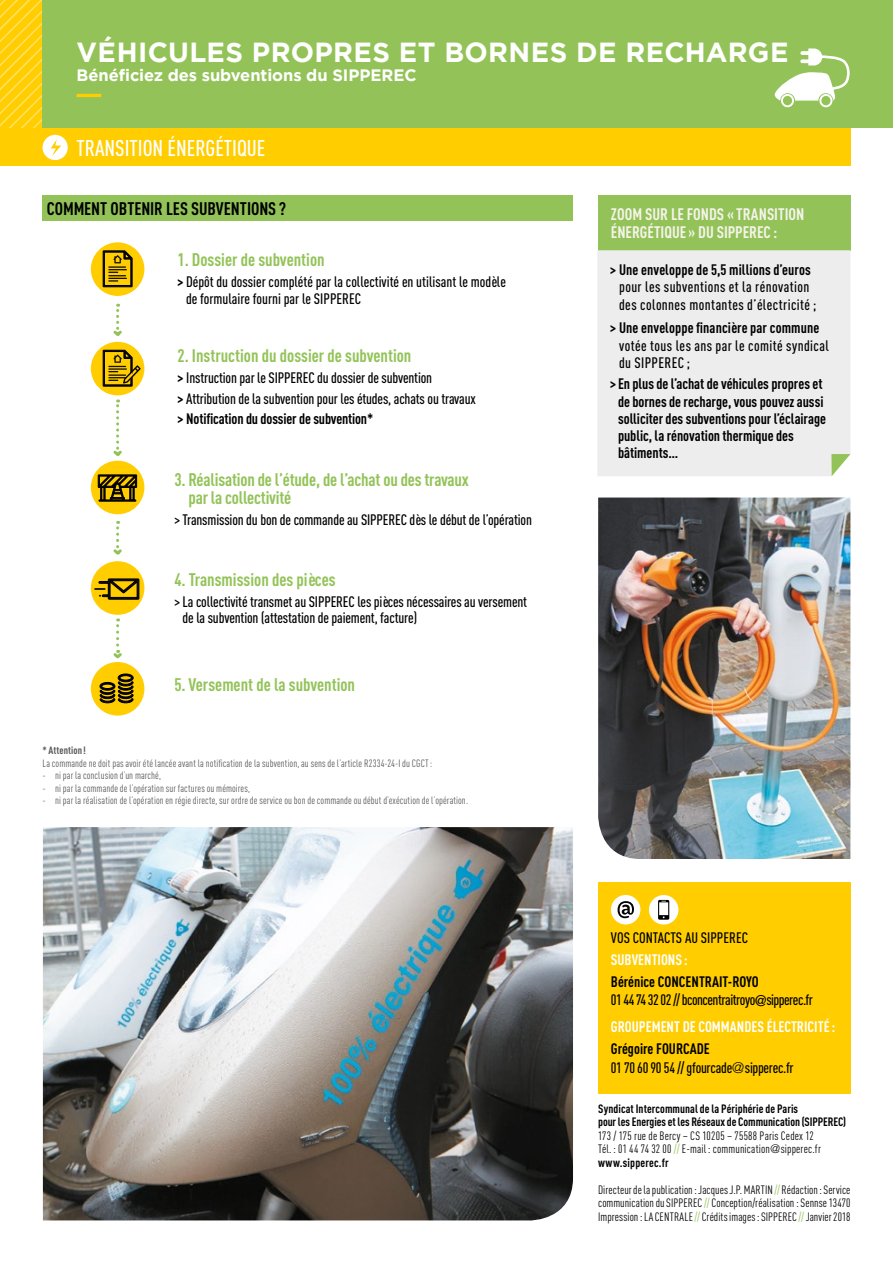
<style>
.page{position:relative;width:893px;height:1263px;background:#fff}
.page>*{position:absolute;margin:0;border:0;box-sizing:border-box;transform-origin:0 0}
.t1{font:700 27.6px "Gotham";letter-spacing:.01em;color:#fff}
.t2{font:500 22.5px "DIN Cond";color:#fff}
.t3{font:700 18px/18px "DIN Cond";color:#93c358}
.t4{font:700 18px "DIN Cond";letter-spacing:-.005em;color:#000}
.t5{font:700 16.5px/18px "DIN Cond";color:#f5f3eb}
.t6{font:700 16.5px "Gotham";letter-spacing:-.005em;color:#fff}
.t7{font:500 15px/16.5px "DIN Cond";letter-spacing:-.01em;color:#000}
.t8{font:700 15px/17.2px "DIN Cond";letter-spacing:-.005em;color:#000}
.t9{font:500 15px/17.2px "DIN Cond";letter-spacing:.03em;color:#000;text-align:center}
.t10{font:500 15px/17.2px "DIN Cond";letter-spacing:.025em;color:#000}
.t11{font:700 15px "DIN Cond";color:#fff}
.t12{font:500 15px "DIN Cond";letter-spacing:-.03em;color:#000}
.t13{font:12px/13.5px "DIN Cond";letter-spacing:.015em;color:#000;text-align:justify}
.t14{font:700 12px/13.5px "DIN Cond";color:#000}
.t15{font:10.5px "DIN Cond";letter-spacing:.01em;color:#575756}
.t16{font:700 10.5px "DIN Cond";letter-spacing:.01em;color:#575756}
.s1{font-weight:700}
.s2{font-family:"Helvetica Neue"}
.s3{font-family:"Helvetica Neue";font-weight:300;font-stretch:condensed}
.s4{color:#93c358}
</style>
<div class="page">
<div style="left:0;top:0;width:850px;height:166px;background:#ffcd00"></div>
<div style="left:598px;top:882px;width:252px;height:211px;background:#ffcd00"></div>
<div style="left:649px;top:895px;width:29px;height:29px;background:#fff;border-radius:50%"></div>
<div style="left:611px;top:895px;width:29px;height:29px;background:#fff;border-radius:50%"></div>
<svg style="left:618px;top:901px;width:16px;height:17px"></svg>
<svg style="left:658px;top:900px;width:11px;height:20px"></svg>
<div style="left:43px;top:135px;width:25px;height:25px;background:#fff;border-radius:50%"></div>
<svg style="left:51px;top:139px;width:10px;height:17px"></svg>
<img style="left:43px;top:827px;width:530px;height:393px">
<div style="left:0;top:0;width:893px;height:128px;background:#93c358"></div>
<hr style="left:77px;top:94px;width:24px;height:3px;background:#ffcd00">
<div style="left:91px;top:461px;width:53px;height:53px;background:#ffcd00;border-radius:50%"></div>
<svg style="left:97px;top:474px;width:40px;height:28px"></svg>
<svg style="left:113px;top:304px;width:9px;height:32px"></svg>
<svg style="left:113px;top:399px;width:9px;height:57px"></svg>
<svg style="left:113px;top:521px;width:9px;height:34px"></svg>
<svg style="left:113px;top:618px;width:9px;height:41px"></svg>
<div style="left:91px;top:561px;width:53px;height:54px;background:#ffcd00;border-radius:50%"></div>
<svg style="left:94px;top:578px;width:46px;height:22px"></svg>
<div style="left:91px;top:662px;width:53px;height:54px;background:#ffcd00;border-radius:50%"></div>
<svg style="left:99px;top:673px;width:35px;height:31px"></svg>
<div style="left:91px;top:342px;width:53px;height:53px;background:#ffcd00;border-radius:50%"></div>
<svg style="left:102px;top:349px;width:39px;height:38px"></svg>
<div style="left:91px;top:242px;width:53px;height:54px;background:#ffcd00;border-radius:50%"></div>
<svg style="left:102px;top:250px;width:31px;height:37px"></svg>
<div style="left:43px;top:196px;width:530px;height:25px;background:#93c358"></div>
<img style="left:598px;top:497px;width:252px;height:362px">
<div style="left:598px;top:196px;width:252px;height:55px;background:#93c358"></div>
<div style="left:597px;top:250px;width:253px;height:226px;background:#ededed"></div>
<svg style="left:831px;top:454px;width:19px;height:22px"></svg>
<p class="t1" style="left:77px;top:36px;width:713px">VÉHICULES PROPRES ET BORNES DE RECHARGE</p>
<p class="t6" style="left:77px;top:66px;width:342px">Bénéficiez des subventions du SIPPEREC</p>
<p class="t2" style="left:77px;top:135px;width:190px">TRANSITION ÉNERGÉTIQUE</p>
<p class="t4" style="left:47px;top:197px;width:241px">COMMENT OBTENIR LES SUBVENTIONS ?</p>
<p class="t5" style="left:611px;top:205px;width:195px">ZOOM SUR LE FONDS « TRANSITION<br>ÉNERGÉTIQUE » DU SIPPEREC :</p>
<p class="t9" style="left:610px;top:261px;width:208px"><span class="s1">&gt; Une enveloppe de 5,5 millions d’euros </span>pour les subventions et la rénovation des colonnes montantes d’électricité;</p>
<p class="t10" style="left:619px;top:319px;width:211px;text-indent:-9px"><span class="s1">&gt; Une enveloppe financière par commune </span>votée tous les ans par le comité syndical du SIPPEREC ;</p>
<p class="t8" style="left:618px;top:375px;width:209px;text-indent:-8px">&gt; En plus de l’achat de véhicules propres et de bornes de recharge, vous pouvez aussi solliciter des subventions pour l’éclairage public, la rénovation thermique des bâtiments…</p>
<p class="t3" style="left:178px;top:250px;width:148px">1. Dossier de subvention</p>
<p class="t7" style="left:186px;top:273px;width:321px;text-indent:-8px"><span class="s1">&gt;</span> Dépôt du dossier complété par la collectivité en utilisant le modèle de formulaire fourni par le SIPPEREC</p>
<p class="t3" style="left:178px;top:346px;width:235px">2. Instruction du dossier de subvention</p>
<p class="t7" style="left:178px;top:369px;width:256px"><span class="s1">&gt;</span> Instruction par le SIPPEREC du dossier de subvention</p>
<p class="t7" style="left:178px;top:390px;width:300px"><span class="s1">&gt;</span> Attribution de la subvention pour les études, achats ou travaux</p>
<p class="t8" style="left:178px;top:410px;width:197px">&gt; Notification du dossier de subvention*</p>
<p class="t3" style="left:188px;top:470px;width:282px;text-indent:-14px">3. Réalisation de l’étude, de l’achat ou des travaux par la collectivité</p>
<p class="t7" style="left:174px;top:511px;width:359px">&gt; Transmission du bon de commande au SIPPEREC dès le début de l’opération</p>
<p class="t3" style="left:174px;top:570px;width:163px">4. Transmission des pièces</p>
<p class="t7" style="left:183px;top:593px;width:346px;text-indent:-8px">&gt; La collectivité transmet au SIPPEREC les pièces nécessaires au versement de la subvention (attestation de paiement, facture)</p>
<p class="t3" style="left:174px;top:675px;width:182px">5. Versement de la subvention</p>
<p class="t16" style="left:43px;top:744px;width:45px">* Attention!</p>
<p class="t15" style="left:43px;top:757px;width:391px">La commande ne doit pas avoir été lancée avant la notification de la subvention, au sens de l’article R2334-24-I du CGCT:</p>
<p class="t15" style="left:43px;top:769px;width:120px">- ni par la conclusion d’un marché,</p>
<p class="t15" style="left:43px;top:782px;width:209px">- ni par la commande de l’opération sur factures ou mémoires,</p>
<p class="t15" style="left:43px;top:795px;width:427px">- ni par la réalisation de l’opération en régie directe, sur ordre de service ou bon de commande ou début d’exécution de l’opération.</p>
<p class="t7" style="left:611px;top:929px;width:139px">VOS CONTACTS AU SIPPEREC</p>
<p class="t11" style="left:611px;top:950px;width:78px">SUBVENTIONS :</p>
<p class="t8" style="left:611px;top:973px;width:149px">Bérénice CONCENTRAIT-ROYO</p>
<p class="t12" style="left:611px;top:991px;width:204px">01 44 74 32 02 // bconcentraitroyo<span class="s2">@</span>sipperec.fr</p>
<p class="t11" style="left:611px;top:1017px;width:226px">GROUPEMENT DE COMMANDES ÉLECTRICITÉ:</p>
<p class="t8" style="left:611px;top:1039px;width:100px">Grégoire FOURCADE</p>
<p class="t7" style="left:611px;top:1059px;width:184px">01 70 60 90 54 // gfourcade<span class="s3">@</span>sipperec.fr</p>
<p class="t14" style="left:598px;top:1101px;width:249px">Syndicat Intercommunal de la Périphérie de Paris<br>pour les Energies et les Réseaux de Communication (SIPPEREC)</p>
<p class="t13" style="left:598px;top:1129px;width:217px">173 / 175 rue de Bercy – CS 10205 – 75588 Paris Cedex 12</p>
<p class="t13" style="left:598px;top:1142px;width:224px">Tél. : 01 44 74 32 00 <span class="s4">//</span> E-mail : communication<span class="s3">@</span>sipperec.fr</p>
<p class="t14" style="left:598px;top:1155px;width:72px">www.sipperec.fr</p>
<p class="t13" style="left:598px;top:1183px;width:254px">Directeur de la publication: Jacques J.P. MARTIN <span class="s4">//</span> Rédaction: Service communication du SIPPEREC <span class="s4">//</span> Conception/réalisation : Sennse 13470<br>Impression : LA CENTRALE <span class="s4">//</span> Crédits images : SIPPEREC <span class="s4">//</span> Janvier 2018</p>
</div>
